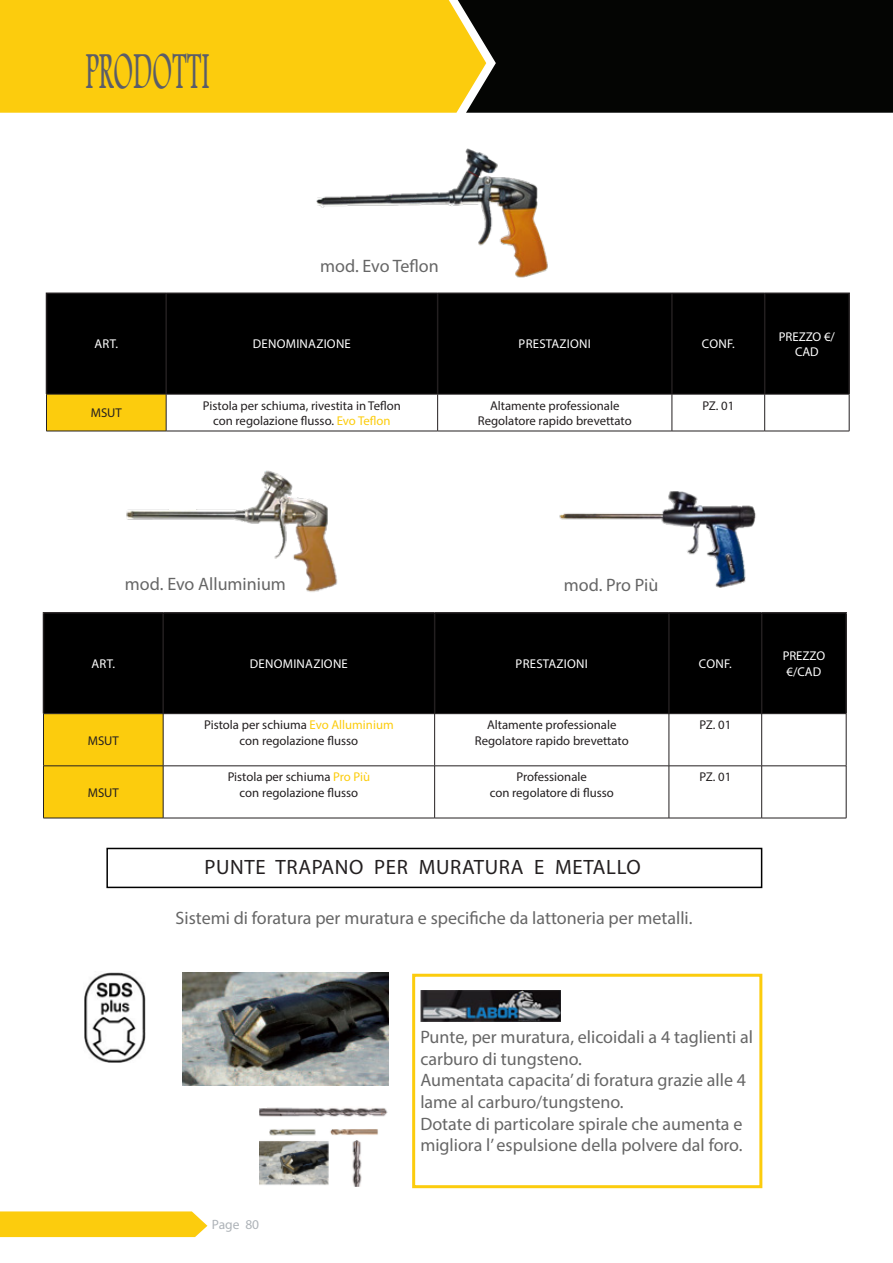
<style>
.page{position:relative;width:893px;height:1263px;background:#fff}
.page>*{position:absolute;margin:0;border:0;box-sizing:border-box;transform-origin:0 0}
.t1{font:54px "Footlight MT Light";letter-spacing:.005em;color:#5a5d69;scale:.5 1}
.t2{font:20.85px "Myriad Pro";letter-spacing:.03em;color:#231f20}
.t3{font:18px "Myriad Pro";color:#666}
.t4{font:12.75px "Myriad Pro";color:#231f20}
.t5{font:12.75px "Myriad Pro";letter-spacing:.02em;color:#fff}
.t6{font:12.75px/15.3px "Myriad Pro";color:#fff;text-align:center}
.s1{color:#fccc0d}
</style>
<div class="page">
<img style="left:316px;top:148px;width:232px;height:130px">
<div style="left:0;top:0;width:458px;height:113px;background:#fccc0d"></div>
<div style="left:458px;top:0;width:435px;height:113px;background:#040503"></div>
<svg style="left:0;top:1211px;width:207px;height:26px"></svg>
<div style="left:47px;top:294px;width:801px;height:100px;background:#000"></div>
<div style="left:46px;top:394px;width:120px;height:37px;background:#fccc0d"></div>
<hr style="left:46px;top:293px;width:120px;height:1px;background:#231f20">
<hr style="left:46px;top:294px;width:1px;height:100px;background:#231f20">
<hr style="left:166px;top:293px;width:272px;height:1px;background:#231f20">
<hr style="left:165px;top:294px;width:2px;height:100px;background:#231f20">
<hr style="left:438px;top:293px;width:234px;height:1px;background:#231f20">
<hr style="left:437px;top:294px;width:1px;height:100px;background:#231f20">
<hr style="left:672px;top:293px;width:93px;height:1px;background:#231f20">
<hr style="left:671px;top:294px;width:2px;height:100px;background:#231f20">
<hr style="left:765px;top:293px;width:85px;height:1px;background:#231f20">
<hr style="left:764px;top:294px;width:1px;height:100px;background:#231f20">
<hr style="left:848px;top:294px;width:2px;height:100px;background:#231f20">
<hr style="left:46px;top:394px;width:120px;height:1px;background:#231f20">
<hr style="left:46px;top:394px;width:1px;height:37px;background:#231f20">
<hr style="left:166px;top:394px;width:272px;height:1px;background:#231f20">
<hr style="left:166px;top:394px;width:1px;height:37px;background:#231f20">
<hr style="left:438px;top:394px;width:234px;height:1px;background:#231f20">
<hr style="left:437px;top:394px;width:1px;height:37px;background:#231f20">
<hr style="left:672px;top:394px;width:93px;height:1px;background:#231f20">
<hr style="left:672px;top:394px;width:1px;height:37px;background:#231f20">
<hr style="left:765px;top:394px;width:84px;height:1px;background:#231f20">
<hr style="left:764px;top:394px;width:1px;height:37px;background:#231f20">
<hr style="left:849px;top:394px;width:1px;height:37px;background:#231f20">
<hr style="left:46px;top:431px;width:120px;height:1px;background:#231f20">
<hr style="left:166px;top:431px;width:272px;height:1px;background:#231f20">
<hr style="left:438px;top:431px;width:234px;height:1px;background:#231f20">
<hr style="left:672px;top:431px;width:93px;height:1px;background:#231f20">
<hr style="left:765px;top:431px;width:84px;height:1px;background:#231f20">
<img style="left:126px;top:470px;width:212px;height:122px">
<img style="left:559px;top:491px;width:197px;height:97px">
<div style="left:44px;top:614px;width:801px;height:99px;background:#000"></div>
<div style="left:44px;top:714px;width:119px;height:104px;background:#fccc0d"></div>
<hr style="left:43px;top:612px;width:120px;height:2px;background:#231f20">
<hr style="left:43px;top:613px;width:1px;height:100px;background:#231f20">
<hr style="left:163px;top:612px;width:272px;height:2px;background:#231f20">
<hr style="left:162px;top:613px;width:2px;height:100px;background:#231f20">
<hr style="left:435px;top:612px;width:234px;height:2px;background:#231f20">
<hr style="left:434px;top:613px;width:1px;height:100px;background:#231f20">
<hr style="left:669px;top:612px;width:93px;height:2px;background:#231f20">
<hr style="left:668px;top:613px;width:2px;height:100px;background:#231f20">
<hr style="left:762px;top:612px;width:85px;height:2px;background:#231f20">
<hr style="left:761px;top:613px;width:1px;height:100px;background:#231f20">
<hr style="left:845px;top:613px;width:2px;height:100px;background:#231f20">
<hr style="left:43px;top:713px;width:120px;height:1px;background:#231f20">
<hr style="left:43px;top:714px;width:1px;height:52px;background:#231f20">
<hr style="left:163px;top:713px;width:272px;height:1px;background:#231f20">
<hr style="left:163px;top:714px;width:1px;height:52px;background:#231f20">
<hr style="left:435px;top:713px;width:234px;height:1px;background:#231f20">
<hr style="left:434px;top:714px;width:1px;height:52px;background:#231f20">
<hr style="left:669px;top:713px;width:93px;height:1px;background:#231f20">
<hr style="left:669px;top:714px;width:1px;height:52px;background:#231f20">
<hr style="left:762px;top:713px;width:84px;height:1px;background:#231f20">
<hr style="left:761px;top:714px;width:1px;height:52px;background:#231f20">
<hr style="left:846px;top:714px;width:1px;height:52px;background:#231f20">
<hr style="left:43px;top:765px;width:120px;height:1px;background:#231f20">
<hr style="left:43px;top:766px;width:1px;height:52px;background:#231f20">
<hr style="left:163px;top:765px;width:272px;height:1px;background:#231f20">
<hr style="left:163px;top:766px;width:1px;height:52px;background:#231f20">
<hr style="left:435px;top:765px;width:234px;height:1px;background:#231f20">
<hr style="left:434px;top:766px;width:1px;height:52px;background:#231f20">
<hr style="left:669px;top:765px;width:93px;height:1px;background:#231f20">
<hr style="left:669px;top:766px;width:1px;height:52px;background:#231f20">
<hr style="left:762px;top:765px;width:84px;height:1px;background:#231f20">
<hr style="left:761px;top:766px;width:1px;height:52px;background:#231f20">
<hr style="left:846px;top:766px;width:1px;height:52px;background:#231f20">
<hr style="left:43px;top:818px;width:120px;height:1px;background:#231f20">
<hr style="left:163px;top:818px;width:272px;height:1px;background:#231f20">
<hr style="left:435px;top:818px;width:234px;height:1px;background:#231f20">
<hr style="left:669px;top:818px;width:93px;height:1px;background:#231f20">
<hr style="left:762px;top:818px;width:84px;height:1px;background:#231f20">
<div style="left:106px;top:848px;width:656px;height:40px;border:2px solid #000"></div>
<img style="left:259px;top:1107px;width:128px;height:79px">
<img style="left:84px;top:972px;width:62px;height:90px">
<img style="left:182px;top:972px;width:207px;height:113px">
<div style="left:412px;top:974px;width:350px;height:214px;border:3px solid #fccc0d"></div>
<img style="left:420px;top:990px;width:141px;height:31px">
<p class="t1" style="left:86px;top:38px;width:249px">PRODOTTI</p>
<p class="t3" style="left:320px;top:255px;width:120px">mod. Evo Teflon</p>
<p class="t5" style="left:95px;top:336px;width:25px">ART.</p>
<p class="t5" style="left:253px;top:336px;width:100px">DENOMINAZIONE</p>
<p class="t5" style="left:519px;top:336px;width:74px">PRESTAZIONI</p>
<p class="t5" style="left:702px;top:336px;width:34px">CONF.</p>
<p class="t6" style="left:779px;top:329px;width:58px">PREZZO €/<br>CAD</p>
<p class="t4" style="left:91px;top:405px;width:33px">MSUT</p>
<p class="t4" style="left:203px;top:398px;width:199px">Pistola per schiuma, rivestita in Teflon</p>
<p class="t4" style="left:213px;top:413px;width:179px">con regolazione flusso. <span class="s1">Evo Teflon</span></p>
<p class="t4" style="left:490px;top:398px;width:131px">Altamente professionale</p>
<p class="t4" style="left:478px;top:413px;width:155px">Regolatore rapido brevettato</p>
<p class="t4" style="left:702px;top:398px;width:33px">PZ. 01</p>
<p class="t3" style="left:125px;top:573px;width:163px">mod. Evo Alluminium</p>
<p class="t3" style="left:564px;top:574px;width:96px">mod. Pro Più</p>
<p class="t5" style="left:92px;top:656px;width:25px">ART.</p>
<p class="t5" style="left:250px;top:656px;width:100px">DENOMINAZIONE</p>
<p class="t5" style="left:516px;top:656px;width:74px">PRESTAZIONI</p>
<p class="t5" style="left:699px;top:656px;width:34px">CONF.</p>
<p class="t4" style="left:88px;top:732px;width:33px">MSUT</p>
<p class="t4" style="left:88px;top:784px;width:33px">MSUT</p>
<p class="t4" style="left:204px;top:717px;width:191px">Pistola per schiuma <span class="s1">Evo Alluminium</span></p>
<p class="t4" style="left:240px;top:732px;width:120px">con regolazione flusso</p>
<p class="t4" style="left:228px;top:769px;width:144px">Pistola per schiuma <span class="s1">Pro Più</span></p>
<p class="t4" style="left:240px;top:784px;width:120px">con regolazione flusso</p>
<p class="t4" style="left:487px;top:717px;width:131px">Altamente professionale</p>
<p class="t4" style="left:475px;top:732px;width:155px">Regolatore rapido brevettato</p>
<p class="t4" style="left:517px;top:769px;width:72px">Professionale</p>
<p class="t4" style="left:490px;top:784px;width:126px">con regolatore di flusso</p>
<p class="t4" style="left:699px;top:717px;width:33px">PZ. 01</p>
<p class="t4" style="left:699px;top:769px;width:33px">PZ. 01</p>
<p class="t2" style="left:204px;top:854px;width:438px">PUNTE TRAPANO PER MURATURA E METALLO</p>
<p class="t3" style="left:176px;top:907px;width:518px">Sistemi di foratura per muratura e specifiche da lattoneria per metalli.</p>
<p class="t5" style="left:783px;top:648px;width:44px">PREZZO</p>
<p class="t5" style="left:787px;top:663px;width:36px">€/CAD</p>
<p class="t3" style="left:420px;top:1026px;width:334px">Punte, per muratura, elicoidali a 4 taglienti al</p>
<p class="t3" style="left:420px;top:1048px;width:163px">carburo di tungsteno.</p>
<p class="t3" style="left:420px;top:1069px;width:327px">Aumentata capacita’ di foratura grazie alle 4</p>
<p class="t3" style="left:420px;top:1091px;width:205px">lame al carburo/tungsteno.</p>
<p class="t3" style="left:420px;top:1112px;width:324px">Dotate di particolare spirale che aumenta e</p>
<p class="t3" style="left:420px;top:1134px;width:324px">migliora l’ espulsione della polvere dal foro.</p>
</div>
